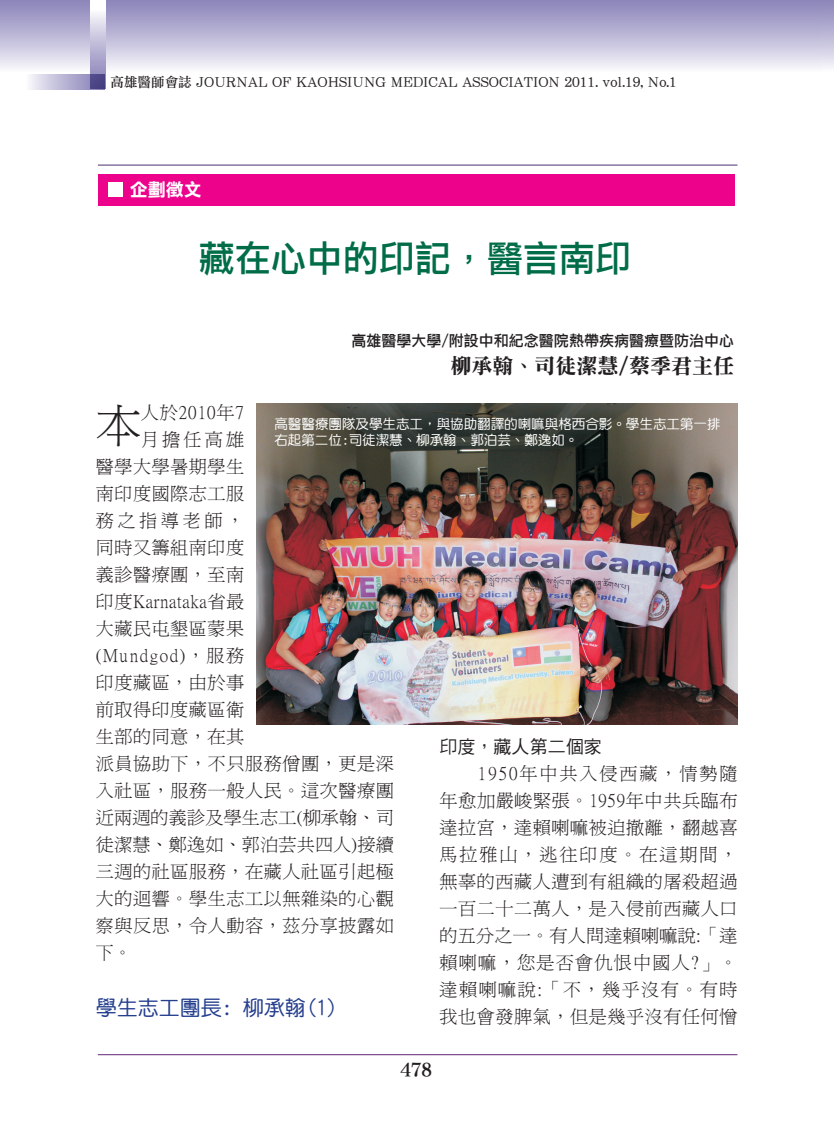
<style>
.page{position:relative;width:834px;height:1144px;background:#fff}
.page>*{position:absolute;margin:0;border:0;box-sizing:border-box;transform-origin:0 0}
.t1{font:45px "P Ming Li U";color:#231f20}
.t2{font:36px "DF Li Hei W5 WIN BF";color:#006d48}
.t3{font:21px "DF Li Song W7 WIN BF";color:#231f20}
.t4{font:21px "DF Yuan W5 WIN BF";color:#253f8e}
.t5{font:18px/27px "P Ming Li U";letter-spacing:.035em;color:#231f20;text-align:justify}
.t6{font:18px "P Ming Li U";letter-spacing:.015em;color:#231f20}
.t7{font:18px "P Ming Li U";letter-spacing:.085em;color:#231f20}
.t8{font:18px "DF Hei W5 WIN BF";color:#231f20}
.t9{font:18px "P Ming Li U";letter-spacing:.055em;color:#231f20}
.t10{font:18px "DF Li Hei W7 WIN BF";color:#fff}
.t11{font:18px "DF Li Song W7 WINP BF";color:#231f20}
.t12{font:15px "DF Li Hei W5 WIN BF";color:#231f20}
.t13{font:13.5px "DF Li Song W5 WINP BF";color:#231f20}
.t14{font:13.5px/16.2px "DF Yuan W5 WIN BF";color:#fff}
</style>
<div class="page">
<div style="left:0;top:0;width:821px;height:89px;background:linear-gradient(to bottom,#8982b8,#fff)"></div>
<hr style="left:98px;top:1054px;width:639px;height:1px;background:#6b357f">
<hr style="left:98px;top:165px;width:639px;height:1px;background:#543f77">
<svg style="left:90px;top:0;width:15px;height:74px"></svg>
<svg style="left:9px;top:74px;width:96px;height:15px"></svg>
<svg style="left:821px;top:0;width:12px;height:68px"></svg>
<div style="left:98px;top:174px;width:636px;height:32px;background:#ed028c"></div>
<div style="left:108px;top:182px;width:15px;height:15px;background:#fff"></div>
<img style="left:257px;top:403px;width:480px;height:321px">
<p class="t13" style="left:111px;top:75px;width:567px">高雄醫師會誌 JOURNAL OF KAOHSIUNG MEDICAL ASSOCIATION 2011. vol.19, No.1</p>
<p class="t10" style="left:130px;top:180px;width:73px">企劃徵文</p>
<h2 class="t2" style="left:199px;top:240px;width:434px">藏在心中的印記，醫言南印</h2>
<p class="t12" style="left:351px;top:333px;width:384px">高雄醫學大學/附設中和紀念醫院熱帶疾病醫療暨防治中心</p>
<p class="t3" style="left:450px;top:355px;width:285px">柳承翰、司徒潔慧/蔡季君主任</p>
<h1 class="t1" style="left:96px;top:403px;width:46px">本</h1>
<p class="t9" style="left:141px;top:403px;width:105px">人於2010年7</p>
<p class="t14" style="left:274px;top:415px;width:447px">高醫醫療團隊及學生志工，與協助翻譯的喇嘛與格西合影。學生志工第一排右起第二位:司徒潔慧、柳承翰、郭泊芸、鄭逸如。</p>
<p class="t5" style="left:141px;top:426px;width:105px">月擔任高雄</p>
<p class="t5" style="left:96px;top:453px;width:150px">醫學大學暑期學生</p>
<p class="t5" style="left:96px;top:480px;width:150px">南印度國際志工服</p>
<p class="t5" style="left:96px;top:507px;width:150px">務之指導老師，</p>
<p class="t5" style="left:96px;top:534px;width:150px">同時又籌組南印度</p>
<p class="t5" style="left:96px;top:561px;width:150px">義診醫療團，至南</p>
<p class="t5" style="left:96px;top:588px;width:150px">印度Karnataka省最</p>
<p class="t5" style="left:96px;top:615px;width:150px">大藏民屯墾區蒙果</p>
<p class="t7" style="left:96px;top:646px;width:150px">(Mundgod)，服務</p>
<p class="t5" style="left:96px;top:669px;width:150px">印度藏區，由於事</p>
<p class="t5" style="left:96px;top:696px;width:150px">前取得印度藏區衛</p>
<p class="t5" style="left:96px;top:723px;width:150px">生部的同意，在其</p>
<p class="t5" style="left:96px;top:750px;width:299px">派員協助下，不只服務僧團，更是深</p>
<p class="t5" style="left:96px;top:777px;width:299px">入社區，服務一般人民。這次醫療團</p>
<p class="t6" style="left:96px;top:808px;width:299px">近兩週的義診及學生志工(柳承翰、司</p>
<p class="t6" style="left:96px;top:835px;width:299px">徒潔慧、鄭逸如、郭泊芸共四人)接續</p>
<p class="t5" style="left:96px;top:858px;width:299px">三週的社區服務，在藏人社區引起極</p>
<p class="t5" style="left:96px;top:885px;width:299px">大的迴響。學生志工以無雜染的心觀</p>
<p class="t5" style="left:96px;top:912px;width:299px">察與反思，令人動容，茲分享披露如</p>
<p class="t5" style="left:96px;top:939px;width:37px">下。</p>
<p class="t4" style="left:96px;top:997px;width:243px">學生志工團長: 柳承翰(1)</p>
<p class="t8" style="left:439px;top:737px;width:163px">印度，藏人第二個家</p>
<p class="t5" style="left:439px;top:759px;width:299px;text-indent:38px">1950年中共入侵西藏，情勢隨年愈加嚴峻緊張。1959年中共兵臨布達拉宮，達賴喇嘛被迫撤離，翻越喜馬拉雅山，逃往印度。在這期間，無辜的西藏人遭到有組織的屠殺超過一百二十二萬人，是入侵前西藏人口的五分之一。有人問達賴喇嘛說:「達賴喇嘛，您是否會仇恨中國人?」。達賴喇嘛說:「不，幾乎沒有。有時我也會發脾氣，但是幾乎沒有任何憎</p>
<p class="t11" style="left:400px;top:1060px;width:33px">478</p>
</div>
